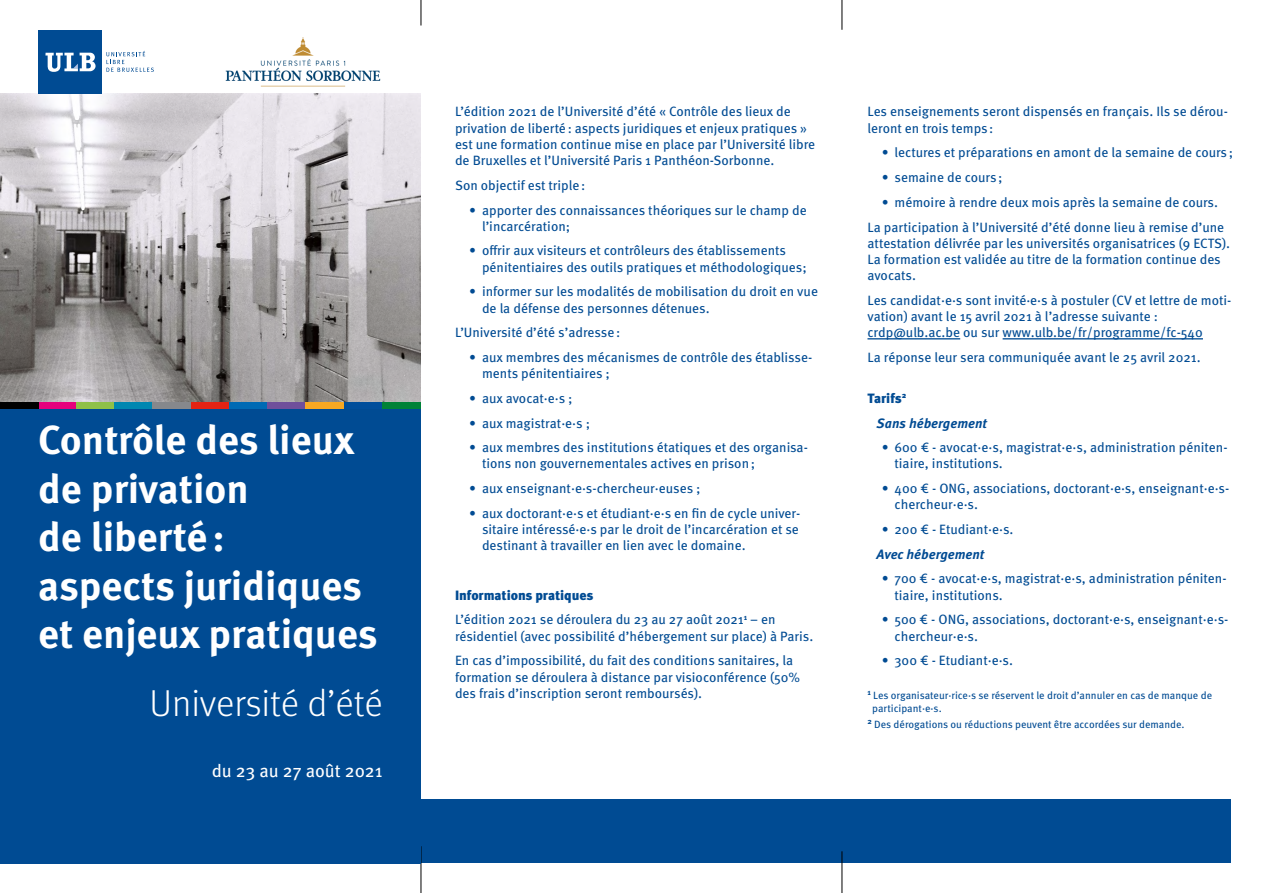
<style>
.page{position:relative;width:1263px;height:893px;background:#fff}
.page>*{position:absolute;margin:0;border:0;box-sizing:border-box;transform-origin:0 0}
.t1{font:700 40.5px/48.6px "Meta OT";color:#fff}
.t2{font:300 37.5px "Meta OT";letter-spacing:-.005em;color:#fff}
.t3{font:18px "Meta OT";color:#fff}
.t4{font:13.5px/16.2px "Meta OT";color:#004b93}
.t5{font:italic 700 13.5px/24.8px "Meta OT";letter-spacing:-.005em;color:#004b93}
.t6{font:10.5px/12.6px "Meta OT";color:#004b93}
.s1{font-weight:900}
.s2{font-weight:900;font-style:normal}
</style>
<div class="page">
<div style="left:421px;top:799px;width:809px;height:64px;background:#004b93"></div>
<svg style="left:421px;top:0;width:1px;height:26px"></svg>
<hr style="left:842px;top:0;width:1px;height:30px;background:#000">
<hr style="left:842px;top:851px;width:1px;height:42px;background:#000">
<hr style="left:421px;top:846px;width:1px;height:47px;background:#000">
<div style="left:0;top:408px;width:421px;height:455px;background:#004b93"></div>
<div style="left:38px;top:401px;width:38px;height:7px;background:#e6007d"></div>
<div style="left:0;top:401px;width:38px;height:7px;background:#000"></div>
<div style="left:76px;top:401px;width:39px;height:7px;background:#8fc148"></div>
<div style="left:191px;top:401px;width:38px;height:7px;background:#e42313"></div>
<div style="left:229px;top:401px;width:38px;height:7px;background:#006ab4"></div>
<div style="left:115px;top:401px;width:38px;height:7px;background:#0087b1"></div>
<div style="left:344px;top:401px;width:38px;height:7px;background:#004e9b"></div>
<div style="left:382px;top:401px;width:39px;height:7px;background:#008237"></div>
<div style="left:267px;top:401px;width:39px;height:7px;background:#6f4f9b"></div>
<div style="left:153px;top:401px;width:38px;height:7px;background:#86888c"></div>
<div style="left:306px;top:401px;width:38px;height:7px;background:#f7a823"></div>
<img style="left:0;top:94px;width:421px;height:307px">
<div style="left:38px;top:30px;width:64px;height:64px;background:#004b93"></div>
<svg style="left:45px;top:53px;width:51px;height:19px"></svg>
<svg style="left:106px;top:51px;width:48px;height:21px"></svg>
<hr style="left:867px;top:338px;width:93px;height:1px;background:#004b93">
<hr style="left:1003px;top:338px;width:200px;height:1px;background:#004b93">
<img style="left:225px;top:37px;width:156px;height:50px">
<h1 class="t1" style="left:38px;top:416px;width:341px">Contrôle des lieux de privation<br>de liberté:<br>aspects juridiques et enjeux pratiques</h1>
<h2 class="t2" style="left:150px;top:681px;width:235px">Université d’été</h2>
<h3 class="t3" style="left:212px;top:760px;width:172px">du 23 au 27 août 2021</h3>
<p class="t4" style="left:455px;top:104px;width:362px">L’édition 2021 de l’Université d’été « Contrôle des lieux de privation de liberté: aspects juridiques et enjeux pratiques » est une formation continue mise en place par l’Université libre de Bruxelles et l’Université Paris 1 Panthéon-Sorbonne.</p>
<p class="t4" style="left:455px;top:177px;width:132px">Son objectif est triple:</p>
<p class="t4" style="left:482px;top:202px;width:326px;text-indent:-13px">• apporter des connaissances théoriques sur le champ de l’incarcération;</p>
<p class="t4" style="left:482px;top:243px;width:326px;text-indent:-13px">• offrir aux visiteurs et contrôleurs des établissements pénitentiaires des outils pratiques et méthodologiques;</p>
<p class="t4" style="left:482px;top:284px;width:337px;text-indent:-13px">• informer sur les modalités de mobilisation du droit en vue de la défense des personnes détenues.</p>
<p class="t4" style="left:455px;top:325px;width:167px">L’Université d’été s’adresse:</p>
<p class="t4" style="left:482px;top:349px;width:332px;text-indent:-13px">• aux membres des mécanismes de contrôle des établisse&shy;ments pénitentiaires ;</p>
<p class="t4" style="left:469px;top:390px;width:105px">• aux avocat·e·s ;</p>
<p class="t4" style="left:469px;top:415px;width:122px">• aux magistrat·e·s ;</p>
<p class="t4" style="left:482px;top:440px;width:327px;text-indent:-13px">• aux membres des institutions étatiques et des organisa&shy;tions non gouvernementales actives en prison;</p>
<p class="t4" style="left:469px;top:481px;width:233px">• aux enseignant·e·s-chercheur·euses ;</p>
<p class="t4" style="left:482px;top:505px;width:320px;text-align:justify;text-indent:-13px">• aux doctorant·e·s et étudiant·e·s en fin de cycle univer&shy;sitaire intéressé·e·s par le droit de l’incarcération et se destinant à travailler en lien avec le domaine.</p>
<p class="t4" style="left:455px;top:583px;width:322px;line-height:24.8px"><span class="s1">Informations pratiques<br></span>L’édition 2021 se déroulera du 23 au 27 août 2021<sup>1</sup> – en</p>
<p class="t4" style="left:455px;top:624px;width:360px;line-height:24.8px">résidentiel (avec possibilité d’hébergement sur place) à Paris.<br>En cas d’impossibilité, du fait des conditions sanitaires, la</p>
<p class="t4" style="left:455px;top:669px;width:347px">formation se déroulera à distance par visioconférence (50% des frais d’inscription seront remboursés).</p>
<p class="t4" style="left:867px;top:104px;width:362px">Les enseignements seront dispensés en français. Ils se dérou&shy;leront en trois temps:</p>
<p class="t4" style="left:882px;top:145px;width:353px">• lectures et préparations en amont de la semaine de cours;</p>
<p class="t4" style="left:882px;top:169px;width:122px">• semaine de cours;</p>
<p class="t4" style="left:867px;top:190px;width:358px;line-height:24.8px;text-align:center">• mémoire à rendre deux mois après la semaine de cours.<br>La participation à l’Université d’été donne lieu à remise d’une</p>
<p class="t4" style="left:867px;top:235px;width:364px">attestation délivrée par les universités organisatrices (9 ECTS).<br>La formation est validée au titre de la formation continue des avocats.</p>
<p class="t4" style="left:867px;top:292px;width:365px">Les candidat·e·s sont invité·e·s à postuler (CV et lettre de moti&shy;vation) avant le 15 avril 2021 à l’adresse suivante : crdp@ulb.ac.be ou sur www.ulb.be/fr/programme/fc-540</p>
<p class="t4" style="left:867px;top:349px;width:335px">La réponse leur sera communiquée avant le 25 avril 2021.</p>
<p class="t5" style="left:877px;top:386px;width:111px;text-indent:-9px"><span class="s2">Tarifs</span><sup>2<br></sup>Sans hébergement</p>
<p class="t4" style="left:894px;top:440px;width:335px;text-indent:-13px">• 600 € - avocat·e·s, magistrat·e·s, administration péniten&shy;tiaire, institutions.</p>
<p class="t4" style="left:894px;top:480px;width:336px;text-indent:-13px">• 400 € - ONG, associations, doctorant·e·s, enseignant·e·s&shy;chercheur·e·s.</p>
<p class="t4" style="left:882px;top:521px;width:133px">• 200 € - Etudiant·e·s.</p>
<p class="t5" style="left:877px;top:542px;width:109px">Avec hébergement</p>
<p class="t4" style="left:894px;top:571px;width:334px;text-indent:-13px">• 700 € - avocat·e·s, magistrat·e·s, administration péniten&shy;tiaire, institutions.</p>
<p class="t4" style="left:894px;top:612px;width:335px;text-indent:-13px">• 500 € - ONG, associations, doctorant·e·s, enseignant·e·s&shy;chercheur·e·s.</p>
<p class="t4" style="left:882px;top:653px;width:133px">• 300 € - Etudiant·e·s.</p>
<p class="t6" style="left:872px;top:689px;width:341px;text-indent:-5px"><sup>1</sup> Les organisateur·rice·s se réservent le droit d’annuler en cas de manque de participant·e·s.</p>
<p class="t6" style="left:867px;top:718px;width:319px"><sup>2</sup> Des dérogations ou réductions peuvent être accordées sur demande.</p>
</div>
